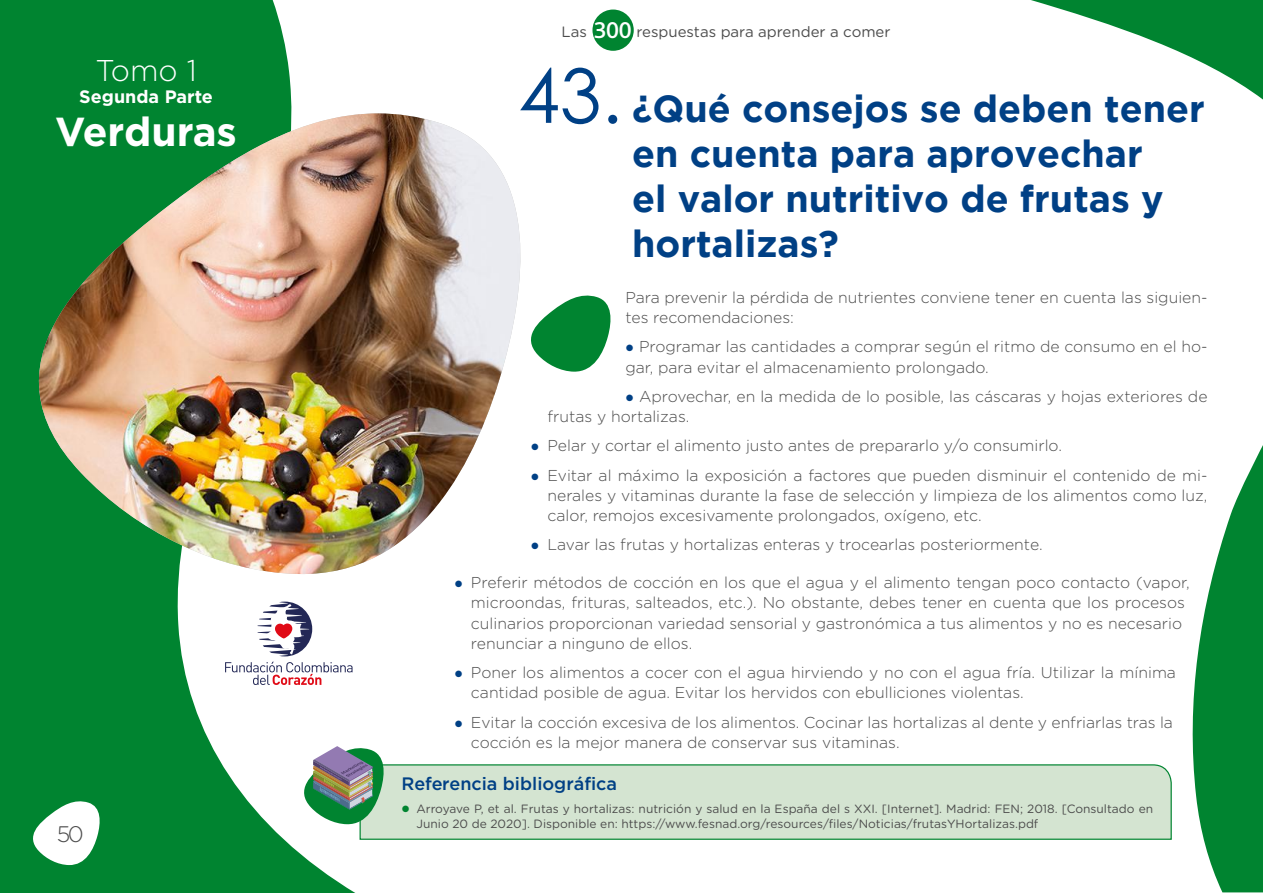
<style>
.page{position:relative;width:1263px;height:893px;background:#fff}
.page>*{position:absolute;margin:0;border:0;box-sizing:border-box;transform-origin:0 0}
.t1{font:75px "Century Gothic";color:#004085}
.t2{font:700 40.5px "Gotham";color:#fff}
.t3{font:700 37.5px/45px "Gotham";color:#004085}
.t4{font:300 30px "Gotham";color:#fff}
.t5{font:500 24px "Bliss Pro";color:#fff}
.t6{font:300 22.5px "Gotham Rounded";color:#4c4c4c}
.t7{font:500 18px "Gotham";color:#004085}
.t8{font:700 18px "Gotham";color:#fff}
.t9{font:300 15.75px/20.2px "Gotham Rounded";color:#4c4c4c}
.t10{font:15px "Gotham Rounded";color:#4c4c4c}
.t11{font:12px/14.2px "Gotham Rounded";color:#4c4c4c}
</style>
<div class="page">
<svg style="left:0;top:0;width:356px;height:893px;fill:#008430"></svg>
<svg style="left:1031px;top:0;width:232px;height:100px"></svg>
<svg style="left:1192px;top:445px;width:71px;height:447px"></svg>
<svg style="left:25px;top:798px;width:77px;height:67px"></svg>
<div style="left:592px;top:10px;width:42px;height:41px;background:#008430;border-radius:50%"></div>
<div style="left:0;top:91px;width:356px;height:485px;background:#008430"></div>
<img style="left:37px;top:113px;width:484px;height:463px">
<svg style="left:531px;top:295px;width:80px;height:77px"></svg>
<div style="left:359px;top:764px;width:813px;height:76px;background:#d4e4d1"></div>
<img style="left:294px;top:744px;width:92px;height:81px">
<svg style="left:225px;top:662px;width:127px;height:23px"></svg>
<svg style="left:258px;top:602px;width:54px;height:54px"></svg>
<svg style="left:402px;top:806px;width:7px;height:6px"></svg>
<h3 class="t4" style="left:95px;top:54px;width:103px">Tomo 1</h3>
<p class="t8" style="left:79px;top:86px;width:135px">Segunda Parte</p>
<h2 class="t2" style="left:55px;top:108px;width:183px">Verduras</h2>
<h3 class="t6" style="left:57px;top:819px;width:28px">50</h3>
<h3 class="t5" style="left:594px;top:15px;width:40px">300</h3>
<p class="t10" style="left:561px;top:21px;width:27px">Las</p>
<p class="t10" style="left:636px;top:21px;width:256px">respuestas para aprender a comer</p>
<h1 class="t1" style="left:518px;top:43px;width:105px">43.</h1>
<h3 class="t3" style="left:632px;top:86px;width:574px">¿Qué consejos se deben tener en cuenta para aprovechar<br>el valor nutritivo de frutas y hortalizas?</h3>
<p class="t9" style="left:625px;top:286px;width:583px">Para prevenir la pérdida de nutrientes conviene tener en cuenta las siguien&shy;tes recomendaciones:</p>
<p class="t9" style="left:625px;top:336px;width:584px;text-indent:13px">Programar las cantidades a comprar según el ritmo de consumo en el ho&shy;gar, para evitar el almacenamiento prolongado.</p>
<p class="t9" style="left:547px;top:385px;width:662px;text-indent:92px">Aprovechar, en la medida de lo posible, las cáscaras y hojas exteriores de frutas y hortalizas.</p>
<p class="t9" style="left:547px;top:430px;width:662px;line-height:29.2px">Pelar y cortar el alimento justo antes de prepararlo y/o consumirlo.<br>Evitar al máximo la exposición a factores que pueden disminuir el contenido de mi-</p>
<p class="t9" style="left:547px;top:484px;width:661px">nerales y vitaminas durante la fase de selección y limpieza de los alimentos como luz, calor, remojos excesivamente prolongados, oxígeno, etc.</p>
<p class="t9" style="left:547px;top:534px;width:497px">Lavar las frutas y hortalizas enteras y trocearlas posteriormente.</p>
<p class="t9" style="left:471px;top:572px;width:720px">Preferir métodos de cocción en los que el agua y el alimento tengan poco contacto (vapor, microondas, frituras, salteados, etc.). No obstante, debes tener en cuenta que los procesos culinarios proporcionan variedad sensorial y gastronómica a tus alimentos y no es necesario renunciar a ninguno de ellos.</p>
<p class="t9" style="left:471px;top:662px;width:706px">Poner los alimentos a cocer con el agua hirviendo y no con el agua fría. Utilizar la mínima cantidad posible de agua. Evitar los hervidos con ebulliciones violentas.</p>
<p class="t9" style="left:471px;top:711px;width:703px">Evitar la cocción excesiva de los alimentos. Cocinar las hortalizas al dente y enfriarlas tras la cocción es la mejor manera de conservar sus vitaminas.</p>
<p class="t7" style="left:401px;top:773px;width:217px">Referencia bibliográfica</p>
<p class="t11" style="left:416px;top:801px;width:738px">Arroyave P, et al. Frutas y hortalizas: nutrición y salud en la España del s XXI. [Internet]. Madrid: FEN; 2018. [Consultado en<br>Junio 20 de 2020]. Disponible en: https://www.fesnad.org/resources/files/Noticias/frutasYHortalizas.pdf</p>
</div>
